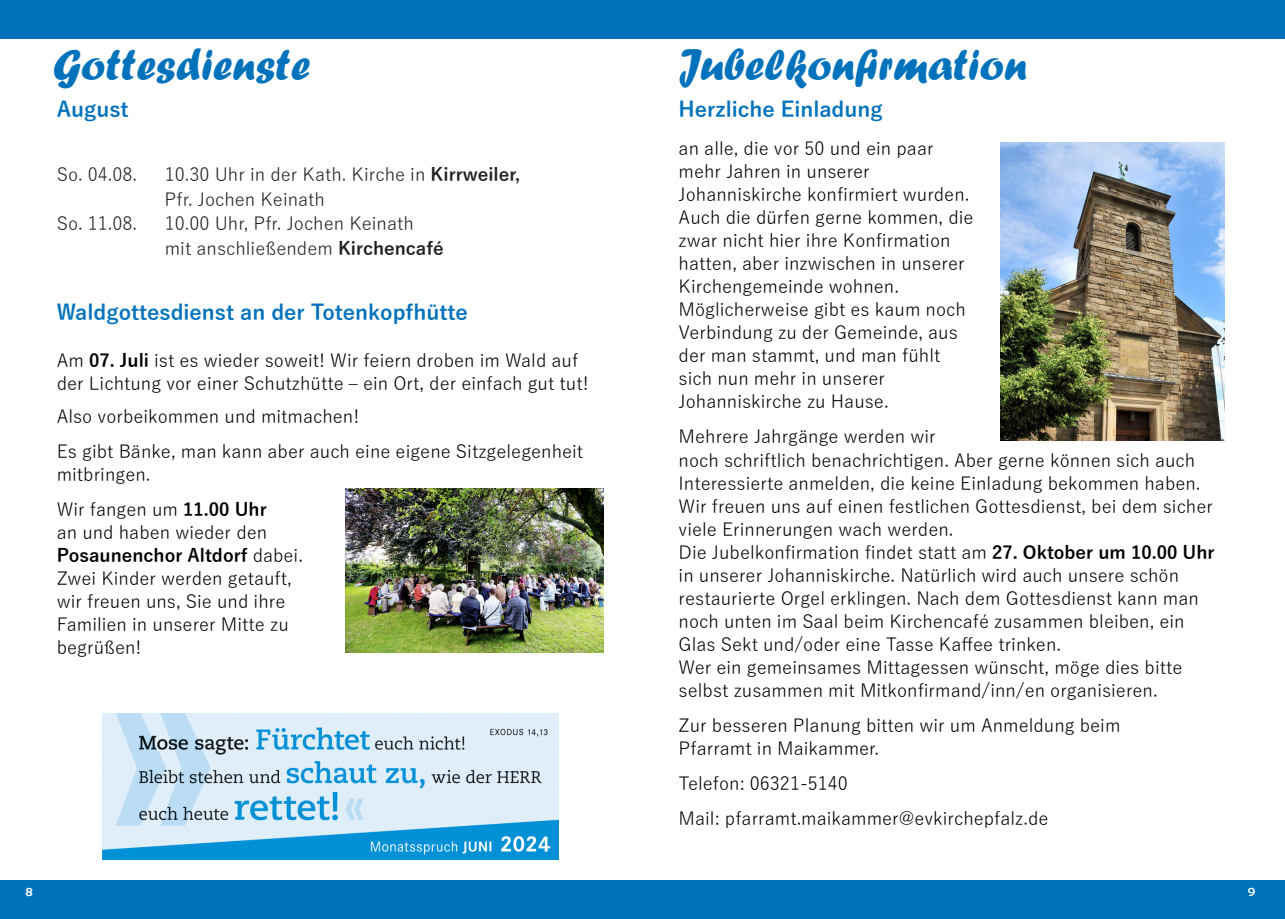
<style>
.page{position:relative;width:1285px;height:919px;background:#fff}
.page>*{position:absolute;margin:0;border:0;box-sizing:border-box;transform-origin:0 0}
.t1{font:45px "Forte";color:#0072bc}
.t2{font:700 21px "Yu Gothic";color:#0072bc}
.t3{font:18px/23px "Yu Gothic";color:#000}
.t4{font:18px/24.6px "Yu Gothic";color:#231f20}
.t5{font:13.5px "Berlin Sans FB";color:#fff;scale:1.11 1}
.s1{font-weight:700}
</style>
<div class="page">
<div style="left:0;top:0;width:1284px;height:39px;background:#0072bc"></div>
<div style="left:0;top:880px;width:1284px;height:38px;background:#0072bc"></div>
<img style="left:1000px;top:143px;width:223px;height:297px">
<img style="left:346px;top:489px;width:257px;height:163px">
<img style="left:102px;top:713px;width:456px;height:146px">
<h1 class="t1" style="left:53px;top:49px;width:258px">Gottesdienste</h1>
<h1 class="t1" style="left:678px;top:49px;width:349px">Jubelkonfirmation</h1>
<p class="t2" style="left:678px;top:98px;width:205px">Herzliche Einladung</p>
<p class="t3" style="left:678px;top:137px;width:296px">an alle, die vor 50 und ein paar mehr Jahren in unserer<br>Johanniskirche konfirmiert wurden.<br>Auch die dürfen gerne kommen, die zwar nicht hier ihre Konfirmation hatten, aber inzwischen in unserer<br>Kirchengemeinde wohnen.<br>Möglicherweise gibt es kaum noch<br>Verbindung zu der Gemeinde, aus der man stammt, und man fühlt sich nun mehr in unserer<br>Johanniskirche zu Hause.</p>
<p class="t3" style="left:678px;top:425px;width:537px">Mehrere Jahrgänge werden wir<br>noch schriftlich benachrichtigen. Aber gerne können sich auch Interessierte anmelden, die keine Einladung bekommen haben.<br>Wir freuen uns auf einen festlichen Gottesdienst, bei dem sicher viele Erinnerungen wach werden.<br>Die Jubelkonfirmation findet statt am <span class="s1">27. Oktober um 10.00 Uhr </span>in unserer Johanniskirche. Natürlich wird auch unsere schön restaurierte Orgel erklingen. Nach dem Gottesdienst kann man noch unten im Saal beim Kirchencafé zusammen bleiben, ein Glas Sekt und/oder eine Tasse Kaffee trinken.<br>Wer ein gemeinsames Mittagessen wünscht, möge dies bitte selbst zusammen mit Mitkonfirmand/inn/en organisieren.</p>
<p class="t3" style="left:678px;top:713px;width:443px">Zur besseren Planung bitten wir um Anmeldung beim<br>Pfarramt in Maikammer.</p>
<p class="t3" style="left:678px;top:765px;width:371px;line-height:35px">Telefon: 06321-5140<br>Mail: pfarramt.maikammer@evkirchepfalz.de</p>
<p class="t2" style="left:57px;top:98px;width:73px">August</p>
<p class="t4" style="left:57px;top:162px;width:82px">So. 04.08.</p>
<p class="t4" style="left:164px;top:162px;width:357px">10.30 Uhr in der Kath. Kirche in <span class="s1">Kirrweiler,<br></span>Pfr. Jochen Keinath</p>
<p class="t4" style="left:57px;top:211px;width:82px">So. 11.08.</p>
<p class="t4" style="left:165px;top:211px;width:280px">10.00 Uhr, Pfr. Jochen Keinath mit anschließendem <span class="s1">Kirchencafé</span></p>
<p class="t2" style="left:57px;top:301px;width:412px">Waldgottesdienst an der Totenkopfhütte</p>
<p class="t3" style="left:57px;top:349px;width:533px">Am <span class="s1">07. Juli</span> ist es wieder soweit! Wir feiern droben im Wald auf der Lichtung vor einer Schutzhütte ‒ ein Ort, der einfach gut tut!</p>
<p class="t3" style="left:57px;top:398px;width:528px;line-height:35px">Also vorbeikommen und mitmachen!<br>Es gibt Bänke, man kann aber auch eine eigene Sitzgelegenheit</p>
<p class="t3" style="left:57px;top:456px;width:211px;line-height:35px">mitbringen.<br>Wir fangen um <span class="s1">11.00 Uhr</span></p>
<p class="t3" style="left:57px;top:520px;width:248px">an und haben wieder den<br><span class="s1">Posaunenchor Altdorf</span> dabei.<br>Zwei Kinder werden getauft, wir freuen uns, Sie und ihre<br>Familien in unserer Mitte zu begrüßen!</p>
<p class="t5" style="left:26px;top:883px;width:8px">8</p>
<p class="t5" style="left:1247px;top:883px;width:8px">9</p>
</div>
